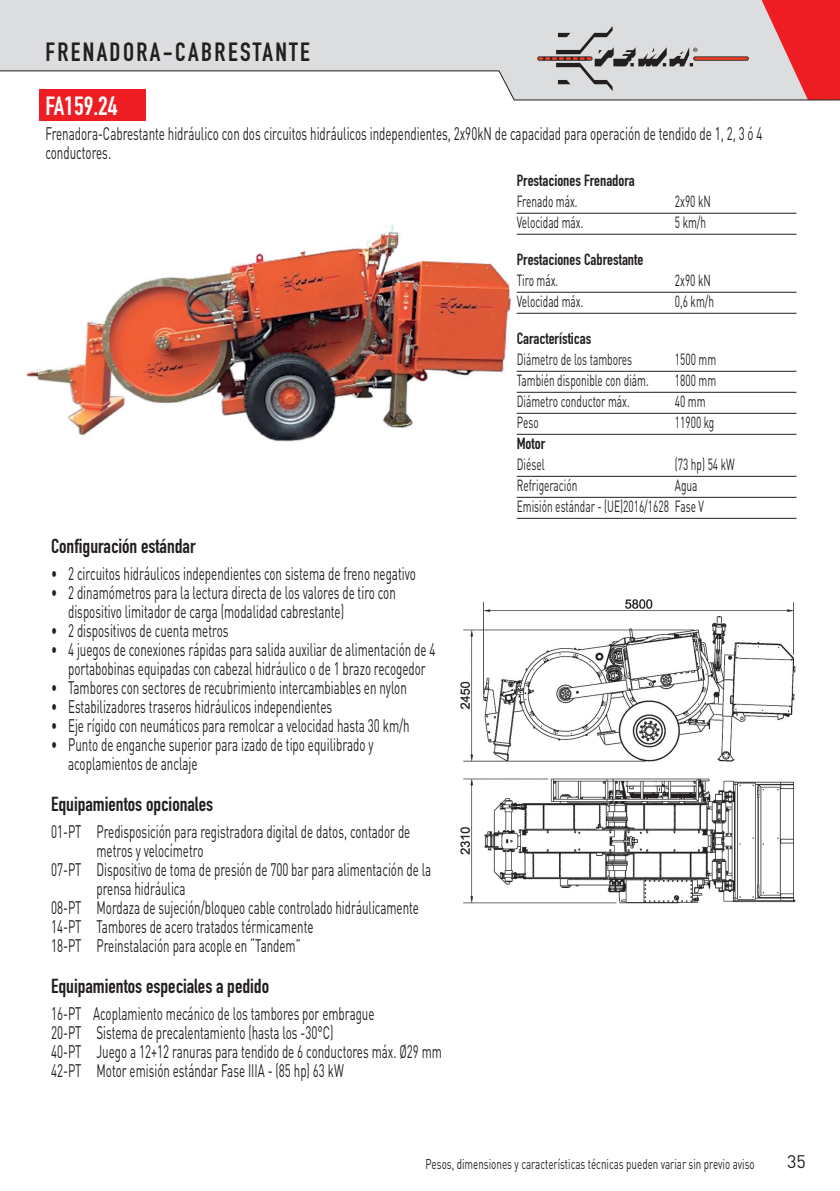
<style>
.page{position:relative;width:840px;height:1191px;background:#fff}
.page>*{position:absolute;margin:0;border:0;box-sizing:border-box;transform-origin:0 0}
.t1{font:26px "DIN Engschrift Std";letter-spacing:.09em;color:#231f20}
.t2{font:26px "DIN Engschrift Std";color:#fff}
.t3{font:20px "DIN Engschrift Std";color:#231f20}
.t4{font:18px/19px "DIN";color:#231f20;scale:.64 1}
.t5{font:18px "DIN";color:#231f20}
.t6{font:16px/21px "DIN";color:#231f20;scale:.63 1}
.t7{font:16px "DIN Engschrift Std";color:#231f20}
.t8{font:14px "DIN";color:#231f20;scale:.7 1}
</style>
<div class="page">
<svg style="left:0;top:0;width:537px;height:100px"></svg>
<img style="left:26px;top:212px;width:512px;height:306px">
<div style="left:40px;top:89px;width:106px;height:31px;background:#ee1d23"></div>
<hr style="left:516px;top:213px;width:280px;height:1px;background:#231f20">
<hr style="left:516px;top:234px;width:280px;height:1px;background:#231f20">
<hr style="left:516px;top:292px;width:280px;height:1px;background:#231f20">
<hr style="left:516px;top:313px;width:280px;height:1px;background:#231f20">
<hr style="left:516px;top:371px;width:280px;height:1px;background:#231f20">
<hr style="left:516px;top:392px;width:280px;height:1px;background:#231f20">
<hr style="left:516px;top:413px;width:280px;height:1px;background:#231f20">
<hr style="left:516px;top:434px;width:280px;height:1px;background:#231f20">
<hr style="left:516px;top:476px;width:280px;height:1px;background:#231f20">
<hr style="left:516px;top:497px;width:280px;height:1px;background:#231f20">
<hr style="left:516px;top:518px;width:280px;height:1px;background:#231f20">
<img style="left:460px;top:599px;width:336px;height:305px">
<svg style="left:537px;top:0;width:303px;height:100px;background:#d4aeb0"></svg>
<h1 class="t1" style="left:45px;top:37px;width:266px">FRENADORA-CABRESTANTE</h1>
<h1 class="t2" style="left:45px;top:91px;width:74px">FA159.24</h1>
<p class="t4" style="left:45px;top:123px;width:1121px">Frenadora-Cabrestante hidráulico con dos circuitos hidráulicos independientes, 2x90kN de capacidad para operación de tendido de 1, 2, 3 ó 4 conductores.</p>
<p class="t7" style="left:516px;top:171px;width:119px">Prestaciones Frenadora</p>
<p class="t6" style="left:516px;top:191px;width:98px">Frenado máx.</p>
<p class="t6" style="left:674px;top:191px;width:58px">2x90 kN</p>
<p class="t6" style="left:516px;top:212px;width:107px">Velocidad máx.</p>
<p class="t6" style="left:674px;top:212px;width:51px">5 km/h</p>
<p class="t7" style="left:516px;top:250px;width:128px">Prestaciones Cabrestante</p>
<p class="t6" style="left:516px;top:270px;width:67px">Tiro máx.</p>
<p class="t6" style="left:674px;top:270px;width:58px">2x90 kN</p>
<p class="t6" style="left:516px;top:291px;width:107px">Velocidad máx.</p>
<p class="t6" style="left:674px;top:291px;width:64px">0,6 km/h</p>
<p class="t7" style="left:516px;top:329px;width:76px">Características</p>
<p class="t6" style="left:516px;top:349px;width:185px">Diámetro de los tambores</p>
<p class="t6" style="left:674px;top:349px;width:67px">1500 mm</p>
<p class="t6" style="left:516px;top:370px;width:211px">También disponible con diám.</p>
<p class="t6" style="left:674px;top:370px;width:67px">1800 mm</p>
<p class="t6" style="left:516px;top:391px;width:181px">Diámetro conductor máx.</p>
<p class="t6" style="left:674px;top:391px;width:50px">40 mm</p>
<p class="t6" style="left:516px;top:412px;width:36px">Peso</p>
<p class="t6" style="left:674px;top:412px;width:64px">11900 kg</p>
<p class="t7" style="left:516px;top:434px;width:30px">Motor</p>
<p class="t6" style="left:516px;top:454px;width:46px">Diésel</p>
<p class="t6" style="left:674px;top:454px;width:96px">(73 hp) 54 kW</p>
<p class="t6" style="left:516px;top:475px;width:98px">Refrigeración</p>
<p class="t6" style="left:516px;top:475px;width:299px;text-indent:158px">Agua<br>Emisión estándar - (UE)2016/1628 Fase V</p>
<p class="t3" style="left:51px;top:534px;width:146px">Configuración estándar</p>
<p class="t4" style="left:51px;top:563px;width:571px">• 2 circuitos hidráulicos independientes con sistema de freno negativo</p>
<p class="t4" style="left:68px;top:583px;width:513px;text-indent:-17px">• 2 dinamómetros para la lectura directa de los valores de tiro con dispositivo limitador de carga (modalidad cabrestante)</p>
<p class="t4" style="left:51px;top:621px;width:278px">• 2 dispositivos de cuenta metros</p>
<p class="t4" style="left:51px;top:640px;width:602px;text-align:center">• 4 juegos de conexiones rápidas para salida auxiliar de alimentación de 4 portabobinas equipadas con cabezal hidráulico o de 1 brazo recogedor</p>
<p class="t4" style="left:51px;top:678px;width:557px">• Tambores con sectores de recubrimiento intercambiables en nylon</p>
<p class="t4" style="left:51px;top:697px;width:440px">• Estabilizadores traseros hidráulicos independientes</p>
<p class="t4" style="left:51px;top:716px;width:561px">• Eje rígido con neumáticos para remolcar a velocidad hasta 30 km/h</p>
<p class="t4" style="left:68px;top:735px;width:478px;text-indent:-17px">• Punto de enganche superior para izado de tipo equilibrado y acoplamientos de anclaje</p>
<p class="t3" style="left:51px;top:792px;width:163px">Equipamientos opcionales</p>
<p class="t4" style="left:51px;top:821px;width:562px">01-PT Predisposición para registradora digital de datos, contador de</p>
<p class="t4" style="left:96px;top:841px;width:168px">metros y velocímetro</p>
<p class="t4" style="left:51px;top:860px;width:595px">07-PT Dispositivo de toma de presión de 700 bar para alimentación de la</p>
<p class="t4" style="left:96px;top:879px;width:140px">prensa hidráulica</p>
<p class="t4" style="left:51px;top:898px;width:576px">08-PT Mordaza de sujeción/bloqueo cable controlado hidráulicamente</p>
<p class="t4" style="left:51px;top:917px;width:411px">14-PT Tambores de acero tratados térmicamente</p>
<p class="t4" style="left:51px;top:936px;width:391px">18-PT Preinstalación para acople en “Tandem”</p>
<p class="t3" style="left:51px;top:974px;width:219px">Equipamientos especiales a pedido</p>
<p class="t4" style="left:51px;top:1003px;width:612px">16-PT Acoplamiento mecánico de los tambores por embrague<br>20-PT Sistema de precalentamiento (hasta los -30°C)<br>40-PT Juego a 12+12 ranuras para tendido de 6 conductores máx. Ø29 mm 42-PT Motor emisión estándar Fase IIIA - (85 hp) 63 kW</p>
<p class="t8" style="left:425px;top:1155px;width:471px">Pesos, dimensiones y características técnicas pueden variar sin previo aviso</p>
<p class="t5" style="left:786px;top:1150px;width:20px">35</p>
</div>
